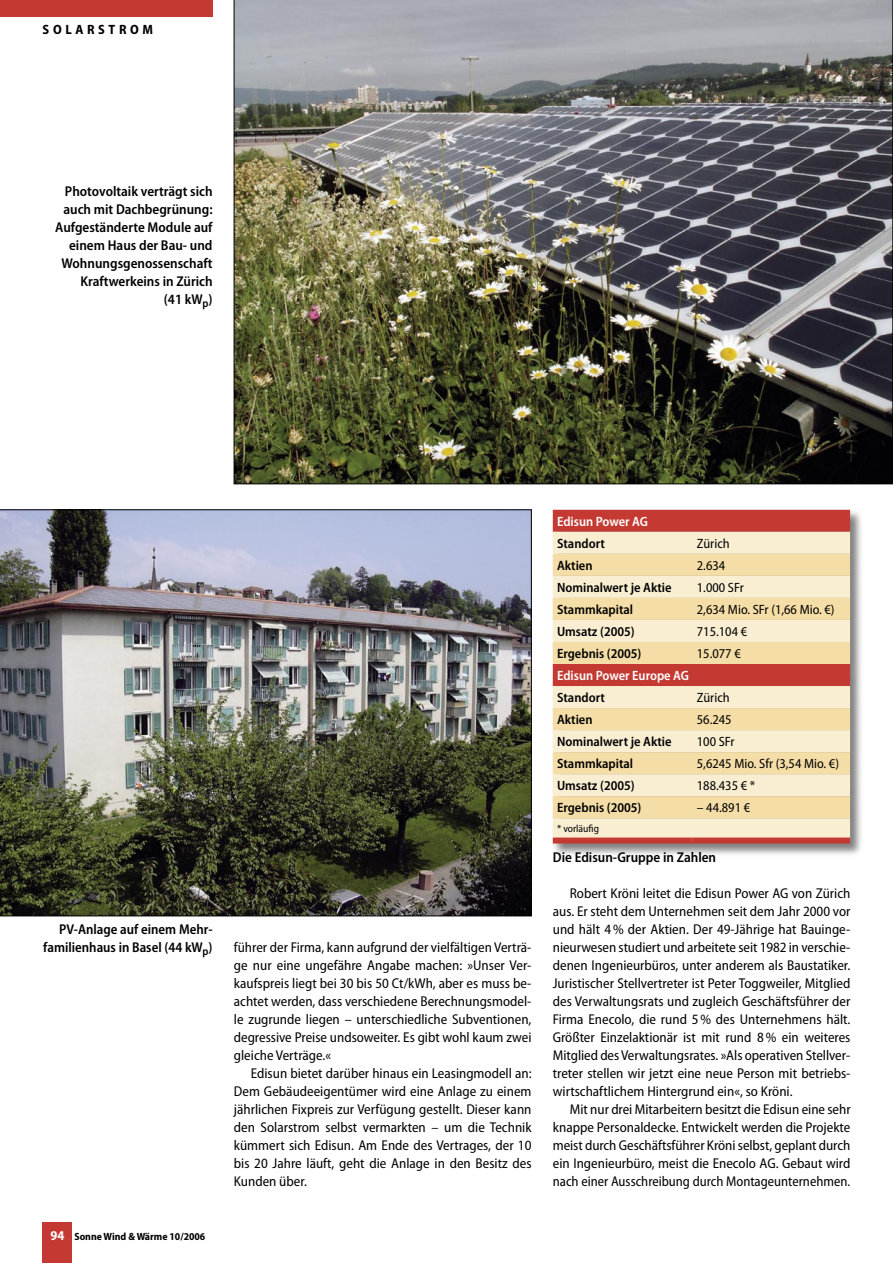
<style>
.page{position:relative;width:893px;height:1263px;background:#fff}
.page>*{position:absolute;margin:0;border:0;box-sizing:border-box;transform-origin:0 0}
.t1{font:semi-condensed 14.25px/18px "Myriad Pro";color:#000;text-align:justify}
.t2{font:600 semi-condensed 14.25px/18px "Myriad Pro";color:#000;text-align:right}
.t3{font:600 semi-condensed 13.5px "Myriad Pro";color:#000}
.t4{font:semi-condensed 13.5px "Myriad Pro";color:#000}
.t5{font:600 semi-condensed 13.5px "Myriad Pro";color:#fff}
.t6{font:700 semi-condensed 13.5px "Myriad Pro";letter-spacing:.27em;color:#000}
.t7{font:700 semi-condensed 10.5px "Myriad Pro";color:#000}
.t8{font:semi-condensed 10.5px "Myriad Pro";color:#000}
.s1{font-size:13.5px;color:#fff}
</style>
<div class="page">
<div style="left:0;top:0;width:213px;height:17px;background:#c43a32"></div>
<div style="left:43px;top:1222px;width:29px;height:41px;background:#c43a32"></div>
<div style="left:551px;top:507px;width:314px;height:351px;background:#000;opacity:.5"></div>
<div style="left:553px;top:510px;width:297px;height:22px;background:#c43a32"></div>
<div style="left:553px;top:532px;width:297px;height:305px;background:#f9eed2"></div>
<svg style="left:553px;top:554px;width:297px;height:264px;background:#f1d6ae"></svg>
<div style="left:553px;top:837px;width:140px;height:6px;background:#c43a32"></div>
<div style="left:693px;top:837px;width:157px;height:6px;background:#c43a32"></div>
<img style="left:0;top:510px;width:531px;height:406px">
<img style="left:234px;top:0;width:659px;height:484px">
<p class="t6" style="left:43px;top:22px;width:112px">SOLARSTROM</p>
<p class="t2" style="left:55px;top:182px;width:159px">Photovoltaik verträgt sich auch mit Dachbegrünung:<br>Aufgeständerte Module auf einem Haus der Bau- und<br>Wohnungsgenossenschaft<br>Kraftwerkeins in Zürich<br>(41 kW<sub>p</sub>)</p>
<p class="t2" style="left:43px;top:920px;width:171px">PV-Anlage auf einem Mehr&shy;familienhaus in Basel (44 kW<sub>p</sub>)</p>
<p class="t7" style="left:50px;top:1230px;width:156px"><span class="s1">94</span> Sonne Wind &amp; Wärme 10/2006</p>
<p class="t1" style="left:234px;top:939px;width:299px">führer der Firma, kann aufgrund der vielfältigen Verträ&shy;ge nur eine ungefähre Angabe machen: »Unser Ver&shy;kaufspreis liegt bei 30 bis 50 Ct/kWh, aber es muss be&shy;achtet werden, dass verschiedene Berechnungsmodel&shy;le zugrunde liegen – unterschiedliche Subventionen, degressive Preise undsoweiter. Es gibt wohl kaum zwei gleiche Verträge.«</p>
<p class="t1" style="left:234px;top:1065px;width:299px;text-indent:17px">Edisun bietet darüber hinaus ein Leasingmodell an:<br>Dem Gebäudeeigentümer wird eine Anlage zu einem jährlichen Fixpreis zur Verfügung gestellt. Dieser kann den Solarstrom selbst vermarkten – um die Technik kümmert sich Edisun. Am Ende des Vertrages, der 10 bis 20 Jahre läuft, geht die Anlage in den Besitz des Kunden über.</p>
<p class="t5" style="left:557px;top:514px;width:92px">Edisun Power AG</p>
<p class="t3" style="left:557px;top:536px;width:49px">Standort</p>
<p class="t4" style="left:697px;top:536px;width:34px">Zürich</p>
<p class="t3" style="left:557px;top:558px;width:37px">Aktien</p>
<p class="t4" style="left:697px;top:558px;width:30px">2.634</p>
<p class="t3" style="left:557px;top:580px;width:116px">Nominalwert je Aktie</p>
<p class="t4" style="left:697px;top:580px;width:48px">1.000 SFr</p>
<p class="t3" style="left:557px;top:602px;width:78px">Stammkapital</p>
<p class="t4" style="left:697px;top:602px;width:139px">2,634 Mio. SFr (1,66 Mio. €)</p>
<p class="t3" style="left:557px;top:624px;width:79px">Umsatz (2005)</p>
<p class="t4" style="left:697px;top:624px;width:52px">715.104 €</p>
<p class="t3" style="left:557px;top:646px;width:86px">Ergebnis (2005)</p>
<p class="t4" style="left:697px;top:646px;width:45px">15.077 €</p>
<p class="t5" style="left:557px;top:668px;width:133px">Edisun Power Europe AG</p>
<p class="t3" style="left:557px;top:690px;width:49px">Standort</p>
<p class="t4" style="left:697px;top:690px;width:34px">Zürich</p>
<p class="t3" style="left:557px;top:712px;width:37px">Aktien</p>
<p class="t4" style="left:697px;top:712px;width:36px">56.245</p>
<p class="t3" style="left:557px;top:734px;width:116px">Nominalwert je Aktie</p>
<p class="t4" style="left:697px;top:734px;width:39px">100 SFr</p>
<p class="t3" style="left:557px;top:756px;width:78px">Stammkapital</p>
<p class="t4" style="left:697px;top:756px;width:144px">5,6245 Mio. Sfr (3,54 Mio. €)</p>
<p class="t3" style="left:557px;top:778px;width:79px">Umsatz (2005)</p>
<p class="t4" style="left:697px;top:778px;width:60px">188.435 € *</p>
<p class="t3" style="left:557px;top:800px;width:86px">Ergebnis (2005)</p>
<p class="t4" style="left:697px;top:800px;width:55px">– 44.891 €</p>
<p class="t8" style="left:557px;top:823px;width:44px">* vorläufig</p>
<p class="t2" style="left:553px;top:848px;width:165px">Die Edisun-Gruppe in Zahlen</p>
<p class="t1" style="left:553px;top:885px;width:299px;text-indent:17px">Robert Kröni leitet die Edisun Power AG von Zürich aus. Er steht dem Unternehmen seit dem Jahr 2000 vor und hält 4 % der Aktien. Der 49-Jährige hat Bauinge&shy;nieurwesen studiert und arbeitete seit 1982 in verschie&shy;denen Ingenieurbüros, unter anderem als Baustatiker.<br>Juristischer Stellvertreter ist Peter Toggweiler, Mitglied des Verwaltungsrats und zugleich Geschäftsführer der Firma Enecolo, die rund 5 % des Unternehmens hält.<br>Größter Einzelaktionär ist mit rund 8 % ein weiteres Mitglied des Verwaltungsrates. »Als operativen Stellver&shy;treter stellen wir jetzt eine neue Person mit betriebs&shy;wirtschaftlichem Hintergrund ein«, so Kröni.</p>
<p class="t1" style="left:553px;top:1101px;width:299px;text-indent:17px">Mit nur drei Mitarbeitern besitzt die Edisun eine sehr knappe Personaldecke. Entwickelt werden die Projekte meist durch Geschäftsführer Kröni selbst, geplant durch ein Ingenieurbüro, meist die Enecolo AG. Gebaut wird nach einer Ausschreibung durch Montageunternehmen.</p>
</div>
